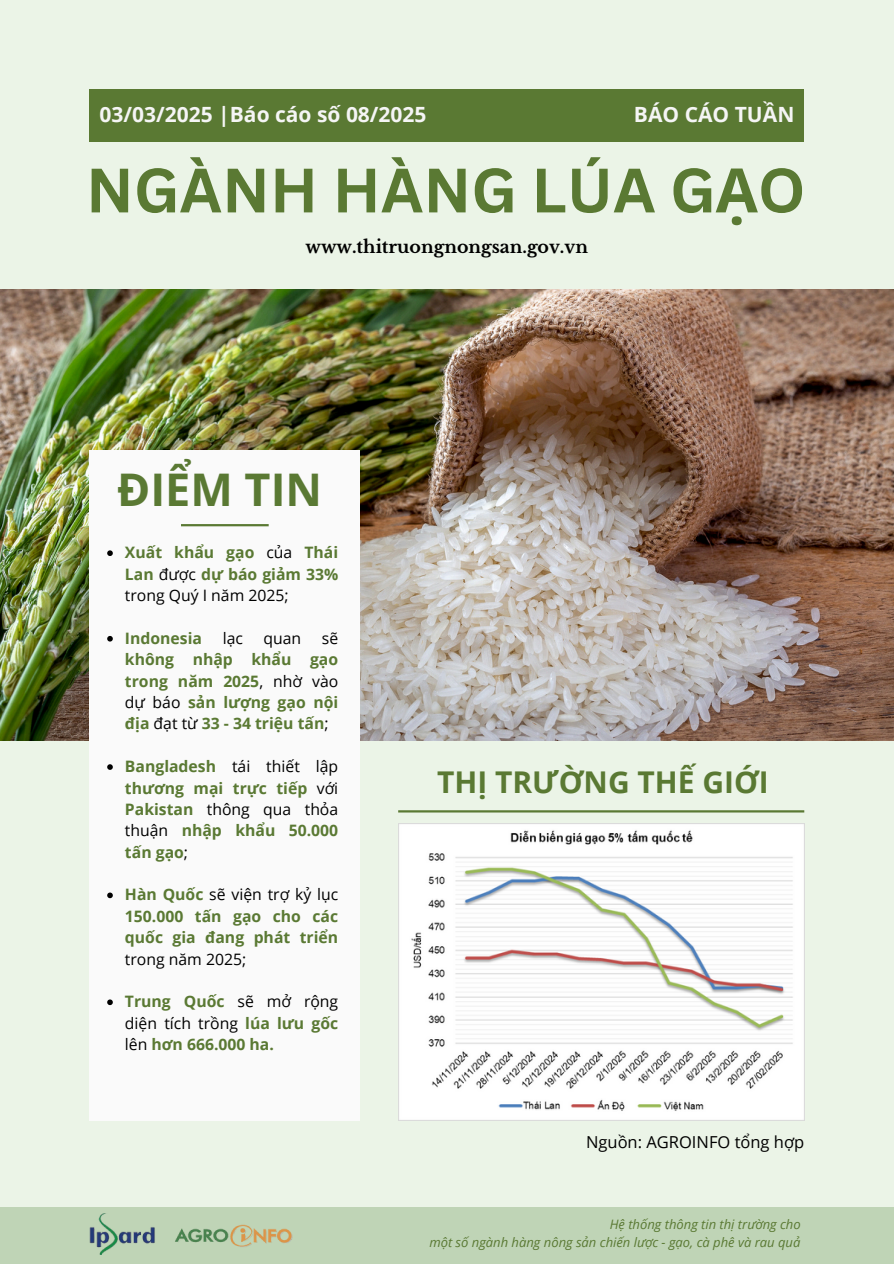
<style>
.page{position:relative;width:894px;height:1264px;background:#fff}
.page>*{position:absolute;margin:0;border:0;box-sizing:border-box;transform-origin:0 0}
.t1{font:700 61.2px "Canva Sans";color:#5a7933}
.t2{font:700 45px "Open Sans";color:#5a7933}
.t3{font:700 30px "Open Sans";color:#5a7933}
.t4{font:700 21px "Open Sans";color:#f5f5f5}
.t5{font:700 17.4px "Libre Baskerville";color:#000}
.t6{font:16.5px "Open Sans";color:#000}
.t7{font:700 15.75px/21.3px "Open Sans";color:#5a7933;text-align:justify}
.t8{font:15.75px "Open Sans";color:#000}
.t9{font:italic 13.05px "Open Sans";color:#5a7933}
.s1{font-family:"Noto Sans"}
.s2{font-weight:400;color:#000}
</style>
<div class="page">
<div style="left:0;top:0;width:893px;height:1263px;background:#ebf4e7"></div>
<img style="left:0;top:289px;width:893px;height:451px">
<hr style="left:398px;top:810px;width:406px;height:2px;background:#5a7933">
<div style="left:89px;top:89px;width:715px;height:53px;background:#5a7933"></div>
<div style="left:89px;top:450px;width:271px;height:671px;background:#fafafa"></div>
<hr style="left:181px;top:524px;width:87px;height:2px;background:#5a7933">
<div style="left:0;top:1207px;width:893px;height:56px;background:#bfd4b6"></div>
<img style="left:89px;top:1213px;width:66px;height:41px">
<img style="left:175px;top:1224px;width:118px;height:23px">
<img style="left:398px;top:823px;width:406px;height:297px">
<svg style="left:107px;top:550px;width:6px;height:6px"></svg>
<svg style="left:107px;top:636px;width:6px;height:5px"></svg>
<svg style="left:107px;top:764px;width:6px;height:5px"></svg>
<svg style="left:107px;top:892px;width:6px;height:6px"></svg>
<svg style="left:107px;top:999px;width:6px;height:6px"></svg>
<h5 class="t4" style="left:99px;top:100px;width:328px">03/03/2025 |Báo cáo số 08/2025</h5>
<h4 class="t4" style="left:633px;top:100px;width:162px">BÁO CÁO TUẦN</h4>
<p class="t1" style="left:86px;top:147px;width:720px">NGÀNH HÀNG LÚA G<span class="s1">Ạ</span>O</p>
<h2 class="t5" style="left:305px;top:236px;width:284px">www.thitruongnongsan.gov.vn</h2>
<p class="t2" style="left:117px;top:458px;width:206px">ĐIỂM TIN</p>
<p class="t7" style="left:125px;top:541px;width:215px">Xuất khẩu gạo <span class="s2">của</span> Thái Lan <span class="s2">được</span> dự báo giảm 33% <span class="s2">trong Quý I năm 2025;</span></p>
<p class="t7" style="left:125px;top:627px;width:79px">Indonesia</p>
<p class="t8" style="left:223px;top:627px;width:22px">lạc</p>
<p class="t8" style="left:263px;top:627px;width:39px">quan</p>
<p class="t7" style="left:125px;top:627px;width:215px;text-indent:197px"><span class="s2">sẽ </span>không nhập khẩu gạo trong năm 2025<span class="s2">, nhờ vào dự báo</span> sản lượng gạo nội địa <span class="s2">đạt từ</span> 33 - 34 triệu tấn<span class="s2">;</span></p>
<p class="t7" style="left:125px;top:755px;width:215px">Bangladesh <span class="s2">tái thiết lập </span>thương mại trực tiếp <span class="s2">với </span>Pakistan <span class="s2">thông qua thỏa thuận</span> nhập khẩu 50.000 tấn gạo<span class="s2">;</span></p>
<p class="t7" style="left:125px;top:883px;width:215px">Hàn Quốc <span class="s2">sẽ viện trợ kỷ lục </span>150.000 tấn gạo cho các quốc gia đang phát triển <span class="s2">trong năm 2025;</span></p>
<p class="t7" style="left:125px;top:990px;width:215px">Trung Quốc <span class="s2">sẽ mở rộng diện tích trồng</span> lúa lưu gốc <span class="s2">lên</span> hơn 666.000 ha.</p>
<h3 class="t3" style="left:437px;top:760px;width:333px">THỊ TRƯỜNG THẾ GIỚI</h3>
<p class="t6" style="left:586px;top:1129px;width:219px">Nguồn: AGROINFO tổng hợp</p>
<h1 class="t9" style="left:609px;top:1215px;width:192px">Hệ thống thông tin thị trường cho</h1>
<h6 class="t9" style="left:429px;top:1232px;width:372px">một số ngành hàng nông sản chiến lược - gạo, cà phê và rau quả</h6>
</div>
